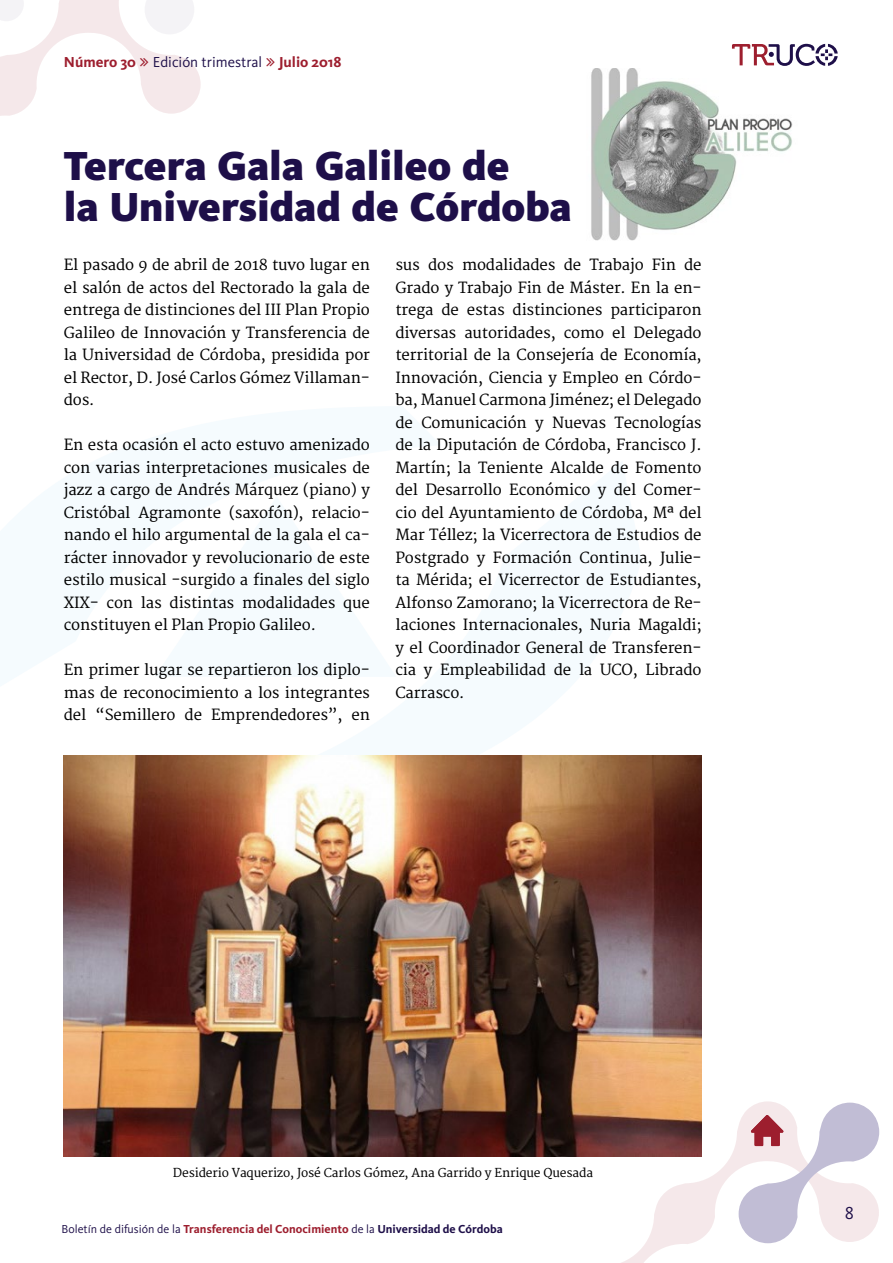
<style>
.page{position:relative;width:893px;height:1263px;background:#fff}
.page>*{position:absolute;margin:0;border:0;box-sizing:border-box;transform-origin:0 0}
.t1{font:900 42px/40.5px "Kievit OT";color:#1e0f49}
.t2{font:18px "Kievit OT";color:#1e0f49}
.t3{font:15px/22.5px "Merriweather";letter-spacing:-.01em;color:#000;text-align:justify}
.t4{font:700 15px "Kievit OT";color:#9d1e2e}
.t5{font:700 12px "Kievit OT";color:#9d1e2e}
.t6{font:12px "Merriweather";letter-spacing:-.01em;color:#000}
.s1{font-weight:400;color:#1e0f49}
.s2{color:#1e0f49}
</style>
<div class="page">
<svg style="left:573px;top:1101px;width:198px;height:162px"></svg>
<svg style="left:732px;top:44px;width:106px;height:22px"></svg>
<img style="left:591px;top:68px;width:202px;height:173px">
<img style="left:64px;top:755px;width:638px;height:401px">
<svg style="left:739px;top:1102px;width:140px;height:141px"></svg>
<svg style="left:0;top:0;width:201px;height:116px"></svg>
<p class="t4" style="left:64px;top:53px;width:279px">Número 30 <span class="s1">Edición trimestral</span> Julio 2018</p>
<h1 class="t1" style="left:64px;top:146px;width:509px">Tercera Gala Galileo de<br>la Universidad de Córdoba</h1>
<p class="t3" style="left:64px;top:254px;width:308px">El pasado 9 de abril de 2018 tuvo lugar en el salón de actos del Rectorado la gala de entrega de distinciones del III Plan Propio Galileo de Innovación y Transferencia de la Universidad de Córdoba, presidida por el Rector, D. José Carlos Gómez Villaman&shy;dos.</p>
<p class="t3" style="left:64px;top:434px;width:308px">En esta ocasión el acto estuvo amenizado con varias interpretaciones musicales de jazz a cargo de Andrés Márquez (piano) y Cristóbal Agramonte (saxofón), relacio&shy;nando el hilo argumental de la gala el ca&shy;rácter innovador y revolucionario de este estilo musical -surgido a finales del siglo XIX- con las distintas modalidades que constituyen el Plan Propio Galileo.</p>
<p class="t3" style="left:64px;top:659px;width:308px">En primer lugar se repartieron los diplo&shy;mas de reconocimiento a los integrantes del “Semillero de Emprendedores”, en</p>
<p class="t3" style="left:395px;top:254px;width:308px">sus dos modalidades de Trabajo Fin de Grado y Trabajo Fin de Máster. En la en&shy;trega de estas distinciones participaron diversas autoridades, como el Delegado territorial de la Consejería de Economía, Innovación, Ciencia y Empleo en Córdo&shy;ba, Manuel Carmona Jiménez; el Delegado de Comunicación y Nuevas Tecnologías de la Diputación de Córdoba, Francisco J.<br>Martín; la Teniente Alcalde de Fomento del Desarrollo Económico y del Comer&shy;cio del Ayuntamiento de Córdoba, Mª del Mar Téllez; la Vicerrectora de Estudios de Postgrado y Formación Continua, Julie&shy;ta Mérida; el Vicerrector de Estudiantes, Alfonso Zamorano; la Vicerrectora de Re&shy;laciones Internacionales, Nuria Magaldi; y el Coordinador General de Transferen&shy;cia y Empleabilidad de la UCO, Librado Carrasco.</p>
<p class="t6" style="left:173px;top:1165px;width:422px">Desiderio Vaquerizo, José Carlos Gómez, Ana Garrido y Enrique Quesada</p>
<p class="t5" style="left:62px;top:1222px;width:443px"><span class="s1">Boletín de difusión de la</span> Transferencia del Conocimiento <span class="s1">de la</span> <span class="s2">Universidad de Córdoba</span></p>
<p class="t2" style="left:845px;top:1202px;width:11px">8</p>
</div>
